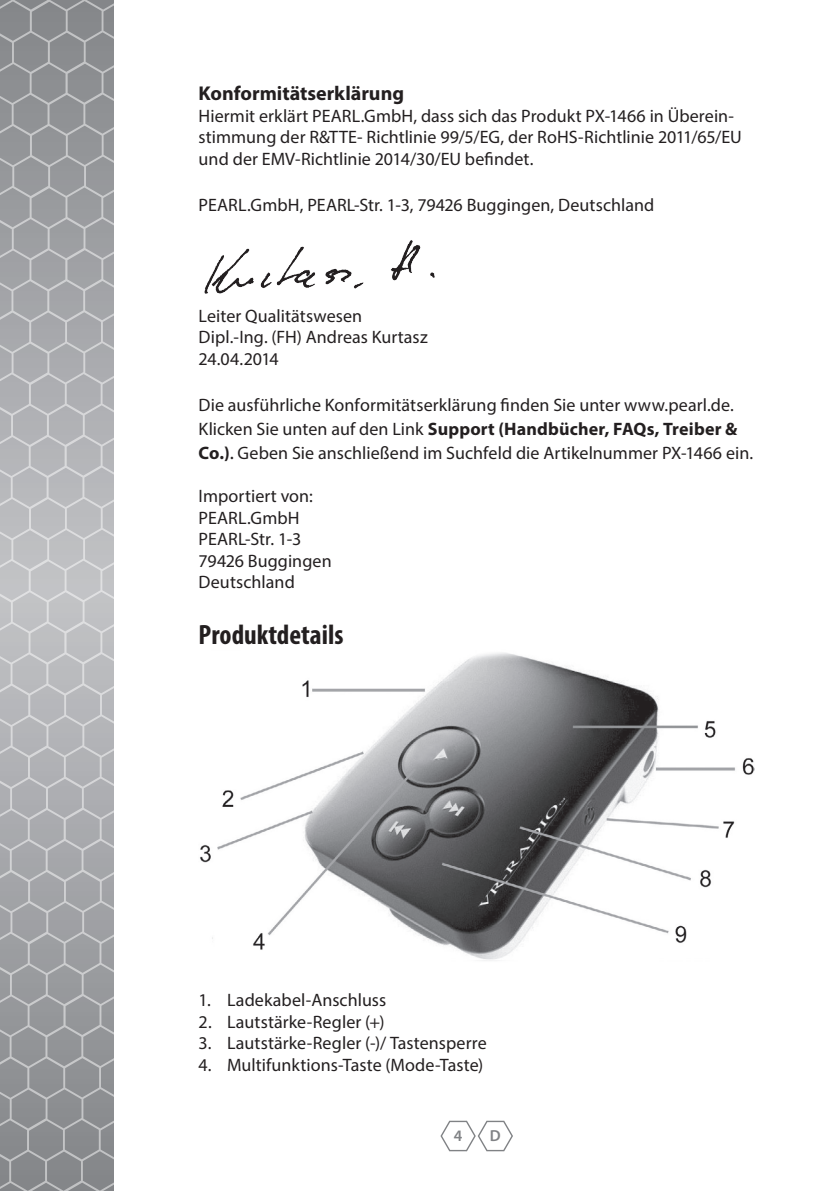
<style>
.page{position:relative;width:840px;height:1191px;background:#fff}
.page>*{position:absolute;margin:0;border:0;box-sizing:border-box;transform-origin:0 0}
.t1{font:700 condensed 28px "Myriad Pro";color:#231f20}
.t2{font:700 20px "Myriad Pro";color:#231f20}
.t3{font:18px/21.6px "Myriad Pro";letter-spacing:.005em;color:#231f20}
.t4{font:600 16px "Myriad Pro";color:#808285}
.s1{font-weight:700}
.s2{font-size:20px}
</style>
<div class="page">
<svg style="left:0;top:0;width:114px;height:1191px;background:#a7a8ac"></svg>
<svg style="left:440px;top:1120px;width:72px;height:31px"></svg>
<img style="left:204px;top:240px;width:231px;height:54px">
<img style="left:200px;top:652px;width:554px;height:309px">
<p class="t2" style="left:198px;top:80px;width:207px">Konformitätserklärung</p>
<p class="t3" style="left:198px;top:105px;width:544px">Hiermit erklärt PEARL.GmbH, dass sich das Produkt PX-1466 in Überein&shy;stimmung der R&amp;TTE- Richtlinie 99/5/EG, der RoHS-Richtlinie 2011/65/EU und der EMV-Richtlinie 2014/30/EU befindet.</p>
<p class="t3" style="left:198px;top:193px;width:457px">PEARL.GmbH, PEARL-Str. 1-3, 79426 Buggingen, Deutschland</p>
<p class="t3" style="left:198px;top:305px;width:230px">Leiter Qualitätswesen<br>Dipl.-Ing. (FH) Andreas Kurtasz<br>24.04.2014</p>
<p class="t3" style="left:198px;top:392px;width:556px;line-height:24px">Die ausführliche Konformitätserklärung finden Sie unter www.pearl.de.<br>Klicken Sie unten auf den Link <span class="s1">Support (Handbücher, FAQs, Treiber &amp;<br>Co.)</span><span class="s2">.</span> Geben Sie anschließend im Suchfeld die Artikelnummer PX-1466 ein.</p>
<p class="t3" style="left:198px;top:485px;width:134px">Importiert von:<br>PEARL.GmbH<br>PEARL-Str. 1-3<br>79426 Buggingen<br>Deutschland</p>
<h1 class="t1" style="left:198px;top:617px;width:146px">Produktdetails</h1>
<p class="t3" style="left:198px;top:989px;width:189px">1. Ladekabel-Anschluss</p>
<p class="t3" style="left:198px;top:1010px;width:187px">2. Lautstärke-Regler (+)</p>
<p class="t3" style="left:198px;top:1032px;width:289px">3. Lautstärke-Regler (-)/ Tastensperre</p>
<p class="t3" style="left:198px;top:1053px;width:286px">4. Multifunktions-Taste (Mode-Taste)</p>
<p class="t4" style="left:453px;top:1125px;width:10px">4</p>
<p class="t4" style="left:489px;top:1125px;width:12px">D</p>
</div>
